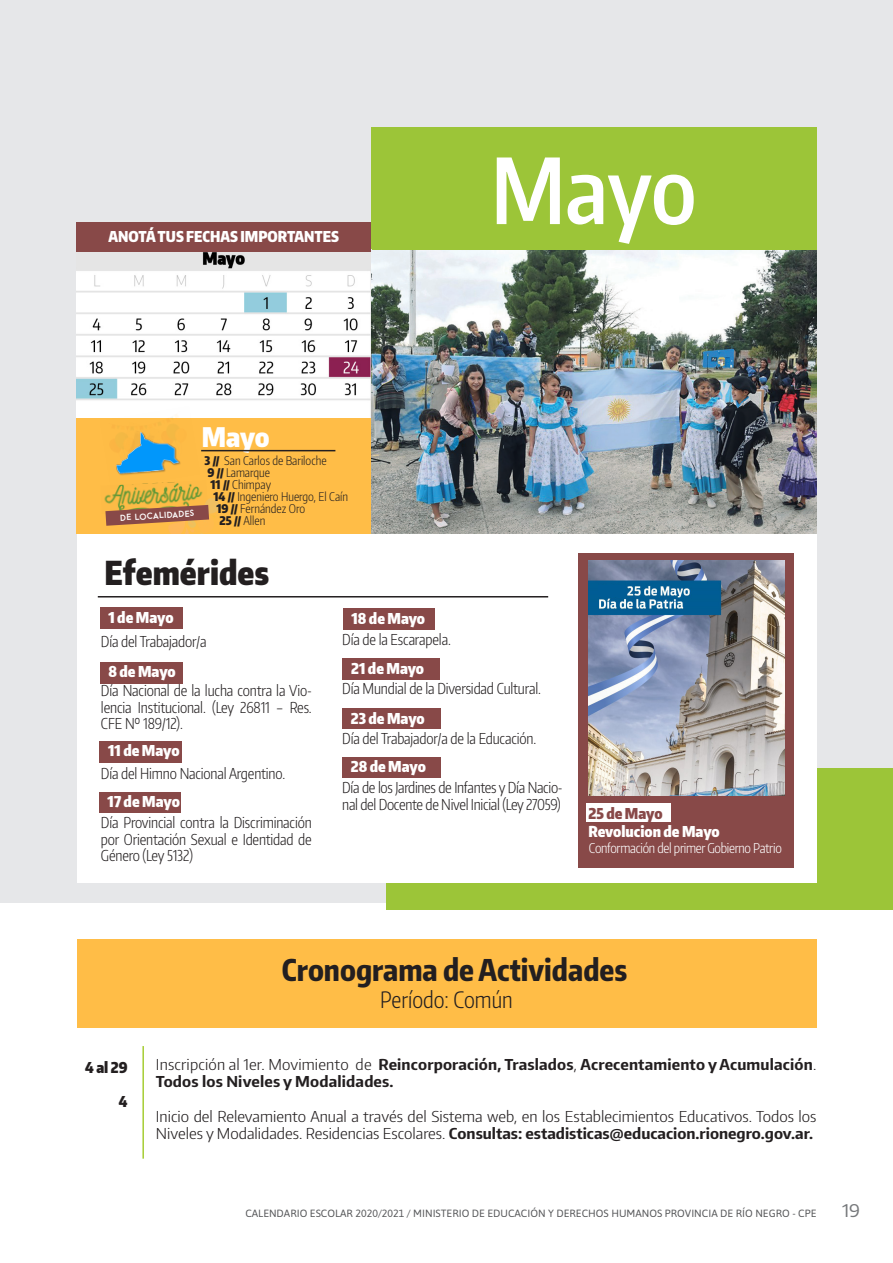
<style>
.page{position:relative;width:893px;height:1263px;background:#fff}
.page>*{position:absolute;margin:0;border:0;box-sizing:border-box;transform-origin:0 0}
.t1{font:600 90px "Encode Sans Compressed";color:#fff}
.t2{font:900 33px "Encode Sans Compressed";color:#231f20}
.t3{font:800 30px "Encode Sans Compressed";color:#231f20}
.t4{font:900 27px "Encode Sans Compressed";color:#fff}
.t5{font:300 22.5px "Encode Sans Compressed";color:#231f20}
.t6{font:17.55px "Encode Sans";color:#76787b}
.t7{font:300 15px/16.5px "Encode Sans Compressed";letter-spacing:-.01em;color:#231f20;text-align:justify}
.t8{font:300 15px/17.2px "Encode Sans Compressed";letter-spacing:-.01em;color:#231f20;scale:1.16 1}
.t9{font:700 15px/17.2px "Encode Sans Compressed";letter-spacing:.01em;color:#231f20;scale:1.16 1}
.t10{font:900 15px "Encode Sans Compressed";color:#fff}
.t11{font:900 15px "Encode Sans Compressed";color:#884948}
.t12{font:900 15px "Encode Sans Compressed";color:#231f20}
.t13{font:300 13.5px "Encode Sans Compressed";letter-spacing:-.02em;color:#fff}
.t14{font:300 12px "Encode Sans Compressed";color:#231f20}
.t15{font:10.5px "Asap";color:#57585a}
.t16{font:800 7.95px "Arca Majora";color:#fff}
.s1{font-weight:900}
.s2{font-weight:300}
.s3{font-weight:700}
</style>
<div class="page">
<div style="left:0;top:0;width:893px;height:902px;background:#e6e7e9"></div>
<div style="left:387px;top:769px;width:506px;height:141px;background:#9cc538"></div>
<div style="left:77px;top:534px;width:739px;height:348px;background:#fff"></div>
<div style="left:100px;top:662px;width:82px;height:21px;background:#884948"></div>
<div style="left:100px;top:607px;width:82px;height:22px;background:#884948"></div>
<div style="left:343px;top:659px;width:97px;height:21px;background:#884948"></div>
<div style="left:100px;top:741px;width:82px;height:21px;background:#884948"></div>
<div style="left:99px;top:792px;width:81px;height:20px;background:#884948"></div>
<div style="left:343px;top:609px;width:91px;height:21px;background:#884948"></div>
<div style="left:342px;top:708px;width:99px;height:21px;background:#884948"></div>
<div style="left:342px;top:757px;width:99px;height:21px;background:#884948"></div>
<hr style="left:142px;top:1046px;width:2px;height:113px;background:#a6cd34">
<hr style="left:98px;top:596px;width:450px;height:1px;background:#231f20">
<div style="left:371px;top:128px;width:445px;height:124px;background:#9cc538"></div>
<div style="left:578px;top:553px;width:216px;height:314px;background:#884948"></div>
<div style="left:586px;top:803px;width:85px;height:19px;background:#fff"></div>
<img style="left:77px;top:251px;width:294px;height:168px">
<div style="left:77px;top:222px;width:294px;height:29px;background:#884948"></div>
<div style="left:77px;top:419px;width:295px;height:115px;background:#ffbd47"></div>
<hr style="left:201px;top:450px;width:134px;height:1px;background:#231f20">
<div style="left:77px;top:940px;width:739px;height:88px;background:#ffbd47"></div>
<img style="left:589px;top:560px;width:196px;height:235px">
<div style="left:598px;top:585px;width:28px;height:12px;background:#005c95"></div>
<img style="left:372px;top:251px;width:444px;height:283px">
<img style="left:100px;top:406px;width:100px;height:25px">
<img style="left:120px;top:422px;width:44px;height:9px">
<img style="left:168px;top:498px;width:51px;height:36px">
<img style="left:104px;top:482px;width:104px;height:23px">
<svg style="left:105px;top:505px;width:104px;height:21px"></svg>
<img style="left:116px;top:431px;width:65px;height:45px">
<p class="t10" style="left:108px;top:227px;width:232px">ANOTÁ TUS FECHAS IMPORTANTES</p>
<h1 class="t1" style="left:491px;top:131px;width:207px">Mayo</h1>
<p class="t16" style="left:120px;top:512px;width:76px;rotate:-3deg">DE LOCALIDADES</p>
<h3 class="t4" style="left:202px;top:420px;width:69px">Mayo</h3>
<p class="t14" style="left:204px;top:453px;width:124px"><span class="s1">3 //</span> San Carlos de Bariloche</p>
<p class="t14" style="left:207px;top:465px;width:64px"><span class="s1">9 //</span> Lamarque</p>
<p class="t14" style="left:210px;top:477px;width:62px"><span class="s1">11 //</span> Chimpay</p>
<p class="t14" style="left:213px;top:489px;width:136px"><span class="s1">14 //</span> Ingeniero Huergo, El Caín</p>
<p class="t14" style="left:216px;top:501px;width:90px"><span class="s1">19 //</span> Fernández Oro</p>
<p class="t14" style="left:219px;top:513px;width:47px"><span class="s1">25 //</span> Allen</p>
<h2 class="t2" style="left:105px;top:551px;width:166px">Efemérides</h2>
<p class="t10" style="left:108px;top:607px;width:67px">1 de Mayo</p>
<p class="t10" style="left:351px;top:609px;width:75px">18 de Mayo</p>
<p class="t7" style="left:101px;top:633px;width:107px">Día del Trabajador/a</p>
<p class="t7" style="left:101px;top:682px;width:212px">Día Nacional de la lucha contra la Vio&shy;lencia Institucional. (Ley 26811 – Res.<br>CFE Nº 189/12).</p>
<p class="t7" style="left:101px;top:765px;width:186px">Día del Himno Nacional Argentino.</p>
<p class="t7" style="left:101px;top:814px;width:212px">Día Provincial contra la Discriminación por Orientación Sexual e Identidad de Género (Ley 5132)</p>
<p class="t10" style="left:108px;top:662px;width:69px">8 de Mayo</p>
<p class="t10" style="left:108px;top:741px;width:73px">11 de Mayo</p>
<p class="t10" style="left:108px;top:792px;width:74px">17 de Mayo</p>
<p class="t7" style="left:342px;top:630px;width:110px">Día de la Escarapela.</p>
<p class="t7" style="left:342px;top:680px;width:200px">Día Mundial de la Diversidad Cultural.</p>
<p class="t7" style="left:342px;top:729px;width:196px">Día del Trabajador/a de la Educación.</p>
<p class="t7" style="left:342px;top:779px;width:222px">Día de los Jardines de Infantes y Día Nacio&shy;nal del Docente de Nivel Inicial (Ley 27059)</p>
<p class="t10" style="left:351px;top:659px;width:75px">21 de Mayo</p>
<p class="t10" style="left:351px;top:708px;width:75px">23 de Mayo</p>
<p class="t10" style="left:351px;top:757px;width:77px">28 de Mayo</p>
<p class="t11" style="left:588px;top:804px;width:76px">25 de Mayo</p>
<p class="t10" style="left:588px;top:822px;width:133px">Revolucion de Mayo</p>
<p class="t13" style="left:589px;top:839px;width:194px">Conformación del primer Gobierno Patrio</p>
<p class="t12" style="left:85px;top:1057px;width:44px">4 al 29</p>
<p class="t12" style="left:119px;top:1091px;width:10px">4</p>
<h3 class="t3" style="left:282px;top:950px;width:347px">Cronograma de Actividades</h3>
<h3 class="t5" style="left:380px;top:985px;width:134px">Período: Común</h3>
<p class="t9" style="left:156px;top:1055px;width:571px"><span class="s2">Inscripción al 1er. Movimiento de</span> Reincorporación, Traslados<span class="s2">,</span> Acrecentamiento y Acumulación<span class="s2">.<br></span>Todos los Niveles y Modalidades.</p>
<p class="t8" style="left:156px;top:1107px;width:571px">Inicio del Relevamiento Anual a través del Sistema web, en los Establecimientos Educativos. Todos los<br>Niveles y Modalidades. Residencias Escolares. <span class="s3">Consultas: estadisticas@educacion.rionegro.gov.ar.</span></p>
<p class="t15" style="left:245px;top:1206px;width:573px">CALENDARIO ESCOLAR 2020/2021 / MINISTERIO DE EDUCACIÓN Y DERECHOS HUMANOS PROVINCIA DE RÍO NEGRO - CPE</p>
<p class="t6" style="left:842px;top:1199px;width:19px">19</p>
</div>
